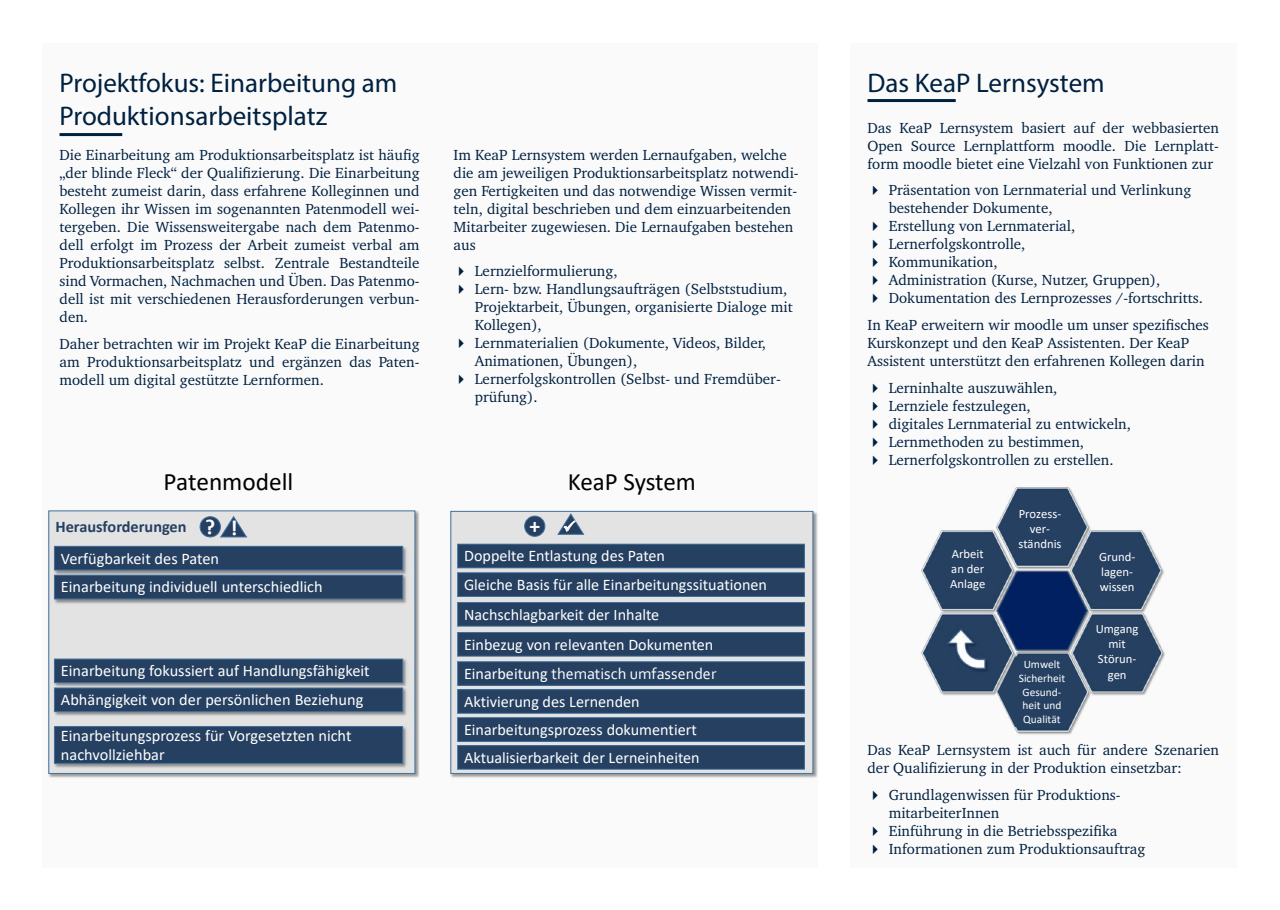
<style>
.page{position:relative;width:1280px;height:910px;background:#fff}
.page>*{position:absolute;margin:0;border:0;box-sizing:border-box;transform-origin:0 0}
.t1{font:27px/32.4px "Myriad Pro";color:#002040}
.t2{font:25.05px "Calibri";color:#000}
.t3{font:700 21.45px "Calibri";color:#fff}
.t4{font:16.2px/28.8px "Calibri";color:#fff}
.t5{font:16.2px "Corbel";color:#fff}
.t6{font:700 16.2px "Calibri";letter-spacing:-.005em;color:#254061}
.t7{font:15px/18px "Charter";color:#002040}
.t8{font:12.75px/15.1px "Calibri";color:#fff;text-align:center}
.t9{font:11.4px/13.6px "Calibri";color:#fff;text-align:center}
.s1{font-size:21.6px;color:#fff}
.s2{font-family:"Calibri"}
</style>
<div class="page">
<div style="left:850px;top:43px;width:387px;height:824px;background:#fafafa"></div>
<div style="left:43px;top:43px;width:775px;height:824px;background:#fafafa"></div>
<div style="left:49px;top:511px;width:366px;height:262px;background:#e3e3e3"></div>
<img style="left:235px;top:545px;width:172px;height:28px">
<div style="left:54px;top:546px;width:349px;height:24px;background:#254061"></div>
<div style="left:54px;top:546px;width:349px;height:24px;border:1px solid #41719c"></div>
<img style="left:338px;top:573px;width:69px;height:31px">
<img style="left:49px;top:571px;width:289px;height:41px">
<div style="left:54px;top:575px;width:349px;height:24px;background:#254061"></div>
<div style="left:54px;top:575px;width:349px;height:24px;border:1px solid #41719c"></div>
<img style="left:385px;top:658px;width:22px;height:28px">
<div style="left:54px;top:659px;width:349px;height:24px;background:#254061"></div>
<div style="left:54px;top:659px;width:349px;height:24px;border:1px solid #41719c"></div>
<img style="left:371px;top:726px;width:36px;height:42px">
<img style="left:49px;top:725px;width:322px;height:53px">
<div style="left:54px;top:727px;width:349px;height:36px;background:#254061"></div>
<div style="left:54px;top:726px;width:349px;height:38px;border:1px solid #41719c"></div>
<img style="left:379px;top:686px;width:28px;height:30px">
<img style="left:49px;top:683px;width:330px;height:42px">
<div style="left:54px;top:688px;width:349px;height:24px;background:#254061"></div>
<div style="left:54px;top:687px;width:349px;height:25px;border:1px solid #41719c"></div>
<div style="left:200px;top:517px;width:20px;height:20px;background:#254061;border-radius:50%"></div>
<div style="left:200px;top:516px;width:21px;height:21px;border:1px solid #41719c;border-radius:50%"></div>
<svg style="left:220px;top:516px;width:28px;height:22px"></svg>
<img style="left:921px;top:487px;width:244px;height:248px">
<svg style="left:928px;top:493px;width:228px;height:114px"></svg>
<svg style="left:997px;top:616px;width:159px;height:111px"></svg>
<hr style="left:60px;top:133px;width:62px;height:3px;background:#002040">
<hr style="left:867px;top:99px;width:89px;height:3px;background:#002040">
<img style="left:450px;top:510px;width:368px;height:268px">
<div style="left:451px;top:511px;width:362px;height:262px;background:#e3e3e3"></div>
<div style="left:450px;top:511px;width:363px;height:263px;border:1px solid #41719c"></div>
<div style="left:458px;top:544px;width:346px;height:24px;background:#254061"></div>
<div style="left:457px;top:544px;width:348px;height:24px;border:1px solid #41719c"></div>
<div style="left:458px;top:573px;width:346px;height:23px;background:#254061"></div>
<div style="left:457px;top:572px;width:348px;height:25px;border:1px solid #41719c"></div>
<div style="left:458px;top:632px;width:346px;height:24px;background:#254061"></div>
<div style="left:457px;top:632px;width:348px;height:25px;border:1px solid #41719c"></div>
<div style="left:458px;top:718px;width:346px;height:23px;background:#254061"></div>
<div style="left:457px;top:717px;width:348px;height:25px;border:1px solid #41719c"></div>
<div style="left:458px;top:690px;width:346px;height:23px;background:#254061"></div>
<div style="left:457px;top:689px;width:348px;height:25px;border:1px solid #41719c"></div>
<div style="left:458px;top:602px;width:346px;height:24px;background:#254061"></div>
<div style="left:457px;top:602px;width:348px;height:25px;border:1px solid #41719c"></div>
<div style="left:458px;top:662px;width:346px;height:23px;background:#254061"></div>
<div style="left:457px;top:661px;width:348px;height:25px;border:1px solid #41719c"></div>
<div style="left:458px;top:746px;width:346px;height:23px;background:#254061"></div>
<div style="left:457px;top:745px;width:348px;height:25px;border:1px solid #41719c"></div>
<div style="left:525px;top:516px;width:20px;height:20px;background:#254061;border-radius:50%"></div>
<div style="left:524px;top:516px;width:21px;height:21px;border:1px solid #41719c;border-radius:50%"></div>
<svg style="left:557px;top:512px;width:28px;height:23px"></svg>
<h1 class="t1" style="left:60px;top:67px;width:339px">Projektfokus: Einarbeitung am<br>Produktionsarbeitsplatz</h1>
<p class="t7" style="left:60px;top:146px;width:362px;text-align:justify">Die Einarbeitung am Produktionsarbeitsplatz ist häufig „der blinde Fleck“ der Qualifizierung. Die Einarbeitung besteht zumeist darin, dass erfahrene Kolleginnen und Kollegen ihr Wissen im sogenannten Patenmodell wei&shy;tergeben. Die Wissensweitergabe nach dem Patenmo&shy;dell erfolgt im Prozess der Arbeit zumeist verbal am Produktionsarbeitsplatz selbst. Zentrale Bestandteile sind Vormachen, Nachmachen und Üben. Das Patenmo&shy;dell ist mit verschiedenen Herausforderungen verbun&shy;den.</p>
<p class="t7" style="left:60px;top:334px;width:362px;text-align:justify">Daher betrachten wir im Projekt KeaP die Einarbeitung am Produktionsarbeitsplatz und ergänzen das Paten&shy;modell um digital gestützte Lernformen.</p>
<p class="t7" style="left:454px;top:145px;width:347px">Im KeaP Lernsystem werden Lernaufgaben, welche die am jeweiligen Produktionsarbeitsplatz notwendi&shy;gen Fertigkeiten und das notwendige Wissen vermit&shy;teln, digital beschrieben und dem einzuarbeitenden Mitarbeiter zugewiesen. Die Lernaufgaben bestehen aus</p>
<p class="t7" style="left:475px;top:262px;width:319px">Lernzielformulierung,<br>Lern- bzw. Handlungsaufträgen (Selbststudium, Projektarbeit, Übungen, organisierte Dialoge mit Kollegen),<br>Lernmaterialien (Dokumente, Videos, Bilder, Animationen, Übungen),<br>Lernerfolgskontrollen (Selbst- und Fremdüber&shy;prüfung).</p>
<h1 class="t1" style="left:867px;top:67px;width:239px">Das KeaP Lernsystem</h1>
<p class="t7" style="left:867px;top:119px;width:353px;text-align:justify">Das KeaP Lernsystem basiert auf der webbasierten Open Source Lernplattform moodle. Die Lernplatt&shy;form moodle bietet eine Vielzahl von Funktionen zur</p>
<p class="t7" style="left:889px;top:181px;width:316px">Präsentation von Lernmaterial und Verlinkung bestehender Dokumente,<br>Erstellung von Lernmaterial, Lernerfolgskontrolle,<br>Kommunikation,<br>Administration (Kurse, Nutzer, Gruppen), Dokumentation des Lernprozesses /-fortschritts.</p>
<p class="t7" style="left:867px;top:316px;width:343px">In KeaP erweitern wir moodle um unser spezifisches<br>Kurskonzept und den KeaP Assistenten. Der KeaP<br>Assistent unterstützt den erfahrenen Kollegen darin</p>
<p class="t7" style="left:889px;top:378px;width:244px">Lerninhalte auszuwählen,<br>Lernziele festzulegen,<br>digitales Lernmaterial zu entwickeln,<br>Lernmethoden zu bestimmen,<br>Lernerfolgskontrollen zu erstellen.</p>
<h2 class="t2" style="left:164px;top:465px;width:131px">Patenmodell</h2>
<h2 class="t2" style="left:568px;top:464px;width:130px">KeaP System</h2>
<p class="t6" style="left:55px;top:515px;width:184px">Herausforderungen <span class="s1">? !</span></p>
<p class="t4" style="left:61px;top:543px;width:263px">Verfügbarkeit des Paten<br>Einarbeitung individuell unterschiedlich</p>
<h3 class="t3" style="left:529px;top:511px;width:48px">+ ✓</h3>
<p class="t4" style="left:464px;top:541px;width:304px">Doppelte Entlastung des Paten<br>Gleiche Basis für alle Einarbeitungssituationen</p>
<p class="t8" style="left:950px;top:546px;width:37px;text-align:left">Arbeit an der<br>Anlage</p>
<p class="t8" style="left:1018px;top:505px;width:45px">Prozess&shy;ver&shy;ständnis</p>
<p class="t8" style="left:1099px;top:549px;width:38px;text-align:left">Grund&shy;lagen&shy;wissen</p>
<p class="t4" style="left:464px;top:600px;width:197px">Nachschlagbarkeit der Inhalte</p>
<p class="t4" style="left:464px;top:629px;width:251px">Einbezug von relevanten Dokumenten</p>
<p class="t4" style="left:61px;top:656px;width:310px">Einarbeitung fokussiert auf Handlungsfähigkeit</p>
<p class="t5" style="left:464px;top:663px;width:254px"><span class="s2">Einarbeitung</span> thematisch umfassender</p>
<p class="t4" style="left:61px;top:685px;width:304px">Abhängigkeit von der persönlichen Beziehung</p>
<p class="t4" style="left:464px;top:687px;width:177px">Aktivierung des Lernenden</p>
<p class="t4" style="left:61px;top:725px;width:292px;line-height:19.4px">Einarbeitungsprozess für Vorgesetzten nicht nachvollziehbar</p>
<p class="t4" style="left:464px;top:715px;width:234px">Einarbeitungsprozess dokumentiert</p>
<p class="t4" style="left:464px;top:743px;width:237px">Aktualisierbarkeit der Lerneinheiten</p>
<p class="t8" style="left:1096px;top:621px;width:44px">Umgang mit<br>Störun&shy;gen</p>
<p class="t9" style="left:1019px;top:657px;width:48px">Umwelt<br>Sicherheit<br>Gesund&shy;heit und<br>Qualität</p>
<p class="t7" style="left:867px;top:741px;width:353px">Das KeaP Lernsystem ist auch für andere Szenarien der Qualifizierung in der Produktion einsetzbar:</p>
<p class="t7" style="left:889px;top:785px;width:258px">Grundlagenwissen für Produktions&shy;mitarbeiterInnen<br>Einführung in die Betriebsspezifika Informationen zum Produktionsauftrag</p>
</div>
